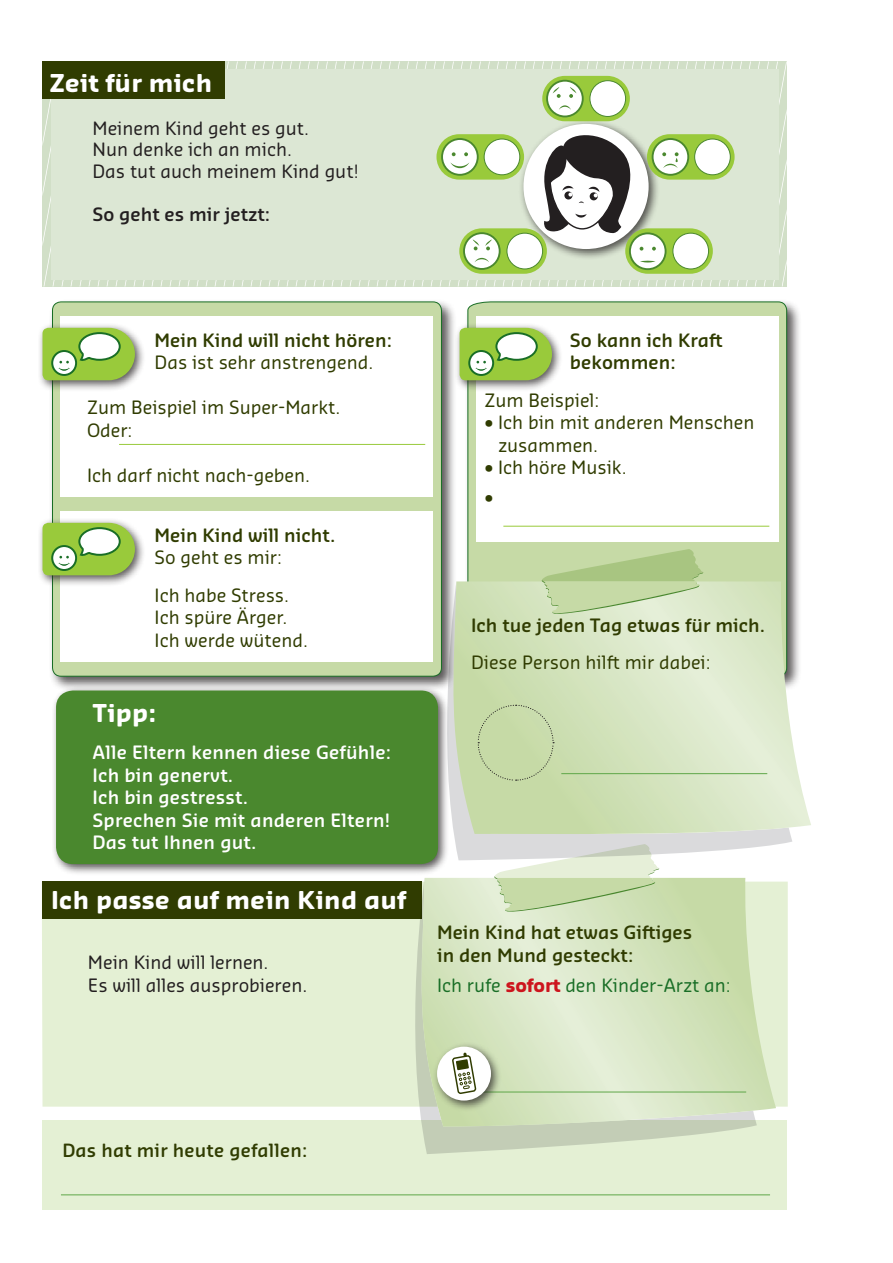
<style>
.page{position:relative;width:893px;height:1263px;background:#fff}
.page>*{position:absolute;margin:0;border:0;box-sizing:border-box;transform-origin:0 0}
.t1{font:700 24px "Sansa Soft Pro";letter-spacing:.01em;color:#fff}
.t2{font:18px/22.5px "Sansa Soft Pro";color:#303c01}
.t3{font:600 18px/22.5px "Sansa Soft Pro";color:#303c01}
.t4{font:18px/21.6px "Sansa Soft Pro";color:#231f20}
.t5{font:600 18px/22.5px "Sansa Soft Pro";letter-spacing:.01em;color:#fff}
.t6{font:18px "Sansa Soft Pro";color:#196e26}
.t7{font:600 18px "Sansa Soft Pro";color:#231f20}
.t8{font:600 17.85px "Sansa Soft Pro";letter-spacing:.01em;color:#303c01}
.s1{font-weight:700;color:#cd151d}
</style>
<div class="page">
<div style="left:43px;top:1120px;width:744px;height:89px;background:#e4f0d4"></div>
<hr style="left:61px;top:1194px;width:709px;height:1px;background:#5fa749">
<svg style="left:43px;top:61px;width:744px;height:226px"></svg>
<div style="left:590px;top:81px;width:36px;height:35px;background:#fff;border-radius:50%"></div>
<div style="left:590px;top:80px;width:36px;height:37px;border:1px solid #4a882e;border-radius:50%"></div>
<div style="left:43px;top:62px;width:182px;height:37px;background:#303c01"></div>
<div style="left:42px;top:882px;width:746px;height:225px;background:#e4f0d4"></div>
<div style="left:465px;top:299px;width:337px;height:393px;background:#231f20;opacity:.75"></div>
<svg style="left:467px;top:301px;width:320px;height:280px"></svg>
<div style="left:49px;top:299px;width:408px;height:393px;background:#231f20;opacity:.75"></div>
<div style="left:53px;top:302px;width:388px;height:374px;background:#c6daa6;border-radius:9px"></div>
<div style="left:51px;top:685px;width:398px;height:190px;background:#231f20;opacity:.75"></div>
<div style="left:56px;top:690px;width:382px;height:174px;background:#4a882e;border-radius:17px"></div>
<svg style="left:446px;top:835px;width:346px;height:25px;fill:#dadadc"></svg>
<svg style="left:446px;top:581px;width:365px;height:254px"></svg>
<svg style="left:541px;top:549px;width:162px;height:72px"></svg>
<svg style="left:477px;top:704px;width:77px;height:77px"></svg>
<hr style="left:561px;top:773px;width:206px;height:1px;background:#5fa749">
<div style="left:43px;top:882px;width:379px;height:37px;background:#303c01"></div>
<svg style="left:422px;top:1126px;width:331px;height:28px;fill:#c3cdb6"></svg>
<svg style="left:414px;top:878px;width:362px;height:248px"></svg>
<svg style="left:494px;top:844px;width:165px;height:75px"></svg>
<hr style="left:475px;top:1092px;width:271px;height:1px;background:#5fa749">
<div style="left:432px;top:1042px;width:70px;height:69px;background:#231f20;opacity:.75"></div>
<div style="left:437px;top:1047px;width:54px;height:53px;background:#fff;border-radius:50%"></div>
<svg style="left:452px;top:1052px;width:25px;height:42px"></svg>
<div style="left:476px;top:316px;width:302px;height:226px;background:#fff"></div>
<div style="left:61px;top:316px;width:372px;height:180px;background:#fff"></div>
<div style="left:61px;top:512px;width:372px;height:150px;background:#fff"></div>
<div style="left:37px;top:323px;width:109px;height:69px;background:#231f20;opacity:.75"></div>
<svg style="left:43px;top:328px;width:92px;height:52px"></svg>
<div style="left:454px;top:323px;width:109px;height:69px;background:#231f20;opacity:.75"></div>
<svg style="left:460px;top:328px;width:92px;height:52px"></svg>
<div style="left:37px;top:518px;width:109px;height:69px;background:#231f20;opacity:.75"></div>
<svg style="left:43px;top:523px;width:92px;height:52px"></svg>
<hr style="left:119px;top:444px;width:306px;height:1px;background:#99ca3b">
<hr style="left:503px;top:526px;width:266px;height:1px;background:#99ca3b">
<h1 class="t1" style="left:50px;top:67px;width:164px">Zeit für mich</h1>
<p class="t4" style="left:92px;top:116px;width:268px">Meinem Kind geht es gut.<br>Nun denke ich an mich.<br>Das tut auch meinem Kind gut!</p>
<p class="t7" style="left:92px;top:202px;width:179px">So geht es mir jetzt:</p>
<p class="t3" style="left:155px;top:328px;width:239px">Mein Kind will nicht hören:</p>
<p class="t2" style="left:155px;top:350px;width:220px">Das ist sehr anstrengend.</p>
<p class="t2" style="left:87px;top:395px;width:255px">Zum Beispiel im Super-Markt.<br>Oder:</p>
<p class="t2" style="left:87px;top:463px;width:224px">Ich darf nicht nach-geben.</p>
<p class="t3" style="left:155px;top:523px;width:182px">Mein Kind will nicht.</p>
<p class="t2" style="left:155px;top:538px;width:136px;line-height:37.5px">So geht es mir:<br>Ich habe Stress.</p>
<p class="t2" style="left:155px;top:605px;width:155px">Ich spüre Ärger.<br>Ich werde wütend.</p>
<h1 class="t1" style="left:92px;top:697px;width:65px">Tipp:</h1>
<p class="t5" style="left:92px;top:740px;width:300px">Alle Eltern kennen diese Gefühle:<br>Ich bin genervt.<br>Ich bin gestresst.<br>Sprechen Sie mit anderen Eltern!<br>Das tut Ihnen gut.</p>
<h1 class="t1" style="left:51px;top:884px;width:356px">Ich passe auf mein Kind auf</h1>
<p class="t4" style="left:88px;top:950px;width:221px;line-height:22.5px">Mein Kind will lernen.<br>Es will alles ausprobieren.</p>
<p class="t3" style="left:570px;top:328px;width:154px">So kann ich Kraft bekommen:</p>
<p class="t2" style="left:484px;top:388px;width:116px">Zum Beispiel:</p>
<p class="t2" style="left:498px;top:410px;width:258px;text-indent:-14px">• Ich bin mit anderen Menschen zusammen.</p>
<p class="t2" style="left:484px;top:452px;width:144px;line-height:30px">• Ich höre Musik. •</p>
<p class="t3" style="left:471px;top:613px;width:296px">Ich tue jeden Tag etwas für mich.</p>
<p class="t2" style="left:471px;top:650px;width:241px">Diese Person hilft mir dabei:</p>
<p class="t3" style="left:437px;top:920px;width:257px">Mein Kind hat etwas Giftiges in den Mund gesteckt:</p>
<p class="t6" style="left:437px;top:973px;width:295px">Ich rufe <span class="s1">sofort</span> den Kinder-Arzt an:</p>
<p class="t8" style="left:62px;top:1138px;width:247px">Das hat mir heute gefallen:</p>
</div>
